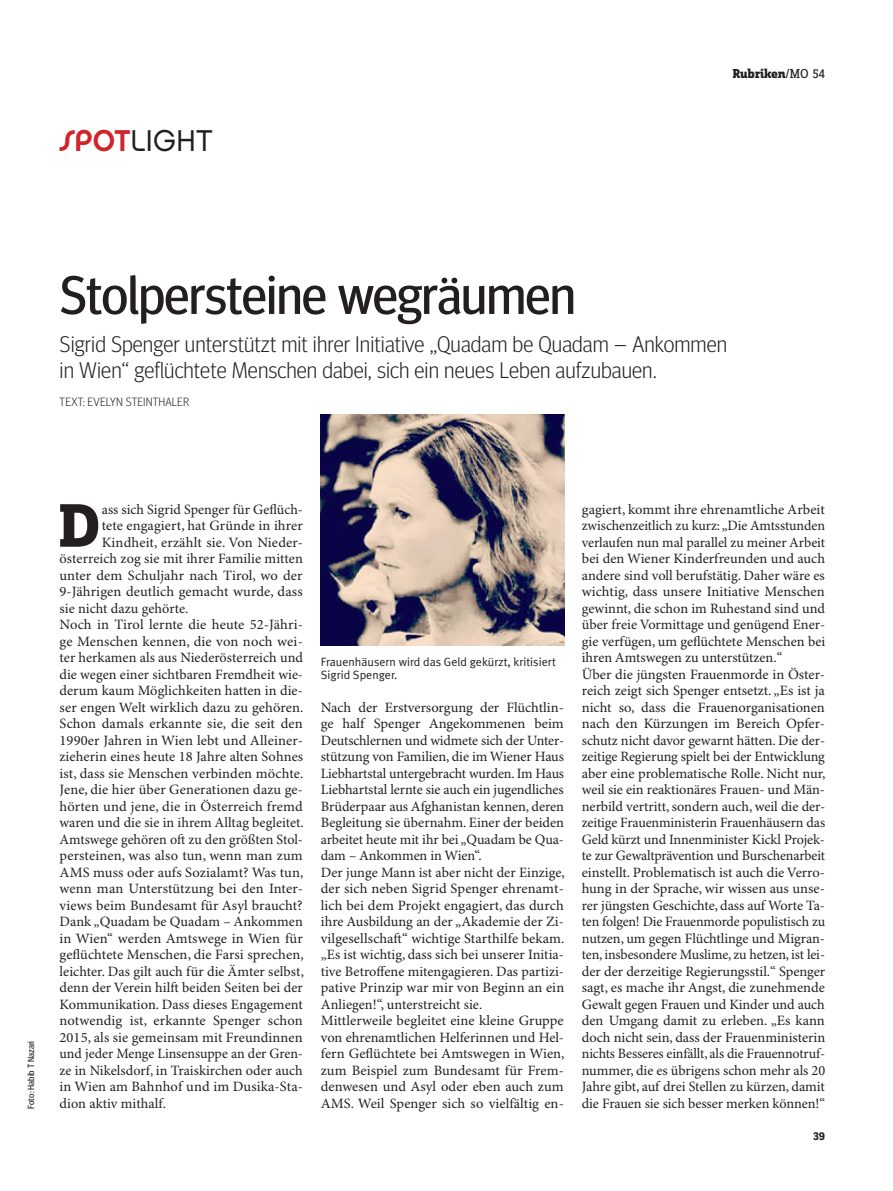
<style>
.page{position:relative;width:893px;height:1191px;background:#fff}
.page>*{position:absolute;margin:0;border:0;box-sizing:border-box;transform-origin:0 0}
.t1{font:800 63.75px "Zine Slab Dis";color:#231f20}
.t2{font:54px "Meta Headline";letter-spacing:-.01em;color:#231f20}
.t3{font:30px "Chalet London Nineteen Seventy";color:#231f20}
.t4{font:300 22.5px/25.5px "Meta Headline";letter-spacing:.005em;color:#231f20}
.t5{font:14.25px/16.5px "Minion Pro";letter-spacing:.005em;color:#231f20}
.t6{font:14.25px/16.5px "Minion Pro";letter-spacing:-.005em;color:#212121;text-align:justify}
.t7{font:800 13.5px "Zine Slab Dis";color:#231f20}
.t8{font:12px/13.5px "Meta Plus Normal";color:#231f20}
.t9{font:300 12px "Meta Headline";letter-spacing:.015em;color:#231f20}
.t10{font:700 12px "Zine Slab Dis";color:#231f20}
.t11{font:9px "Meta Headline";color:#231f20}
.s1{font-family:"Chalet New York Nineteen Seventy";color:#d2232a}
.s2{font-weight:400}
</style>
<div class="page">
<img style="left:321px;top:415px;width:243px;height:231px">
<h3 class="t3" style="left:60px;top:130px;width:155px"><span class="s1">SPOT</span>LIGHT</h3>
<p class="t7" style="left:733px;top:66px;width:94px">Rubriken<span class="s2">/MO 54</span></p>
<h2 class="t2" style="left:60px;top:275px;width:518px">Stolpersteine wegräumen</h2>
<h3 class="t4" style="left:60px;top:333px;width:669px">Sigrid Spenger unterstützt mit ihrer Initiative „Quadam be Quadam – Ankommen in Wien“ geflüchtete Menschen dabei, sich ein neues Leben aufzubauen.</h3>
<p class="t9" style="left:60px;top:397px;width:131px">TEXT: EVELYN STEINTHALER</p>
<p class="t11" style="left:28px;top:1108px;width:69px;rotate:-90deg">Foto: Habib T Nazari</p>
<h1 class="t1" style="left:60px;top:487px;width:42px">D</h1>
<p class="t5" style="left:102px;top:502px;width:203px">ass sich Sigrid Spenger für Geflüch-</p>
<p class="t5" style="left:102px;top:518px;width:202px">tete engagiert, hat Gründe in ihrer</p>
<p class="t5" style="left:102px;top:535px;width:203px">Kindheit, erzählt sie. Von Nieder-</p>
<p class="t5" style="left:60px;top:551px;width:245px">österreich zog sie mit ihrer Familie mitten</p>
<p class="t5" style="left:60px;top:568px;width:245px">unter dem Schuljahr nach Tirol, wo der</p>
<p class="t5" style="left:60px;top:584px;width:245px">9-Jährigen deutlich gemacht wurde, dass</p>
<p class="t5" style="left:60px;top:601px;width:130px">sie nicht dazu gehörte.</p>
<p class="t5" style="left:60px;top:617px;width:245px">Noch in Tirol lernte die heute 52-Jähri-</p>
<p class="t5" style="left:60px;top:634px;width:245px">ge Menschen kennen, die von noch wei-</p>
<p class="t5" style="left:60px;top:650px;width:245px">ter herkamen als aus Niederösterreich und</p>
<p class="t5" style="left:60px;top:667px;width:245px">die wegen einer sichtbaren Fremdheit wie-</p>
<p class="t5" style="left:60px;top:683px;width:245px">derum kaum Möglichkeiten hatten in die-</p>
<p class="t5" style="left:60px;top:700px;width:245px">ser engen Welt wirklich dazu zu gehören.</p>
<p class="t5" style="left:60px;top:716px;width:245px">Schon damals erkannte sie, die seit den</p>
<p class="t5" style="left:60px;top:733px;width:245px">1990er Jahren in Wien lebt und Alleiner-</p>
<p class="t5" style="left:60px;top:749px;width:245px">zieherin eines heute 18 Jahre alten Sohnes</p>
<p class="t5" style="left:60px;top:766px;width:245px">ist, dass sie Menschen verbinden möchte.</p>
<p class="t5" style="left:60px;top:782px;width:245px">Jene, die hier über Generationen dazu ge-</p>
<p class="t5" style="left:60px;top:799px;width:245px">hörten und jene, die in Österreich fremd</p>
<p class="t5" style="left:60px;top:815px;width:246px">waren und die sie in ihrem Alltag begleitet.</p>
<p class="t5" style="left:60px;top:832px;width:245px">Amtswege gehören oft zu den größten Stol-</p>
<p class="t5" style="left:60px;top:848px;width:245px">persteinen, was also tun, wenn man zum</p>
<p class="t5" style="left:60px;top:865px;width:245px">AMS muss oder aufs Sozialamt? Was tun,</p>
<p class="t5" style="left:60px;top:881px;width:245px">wenn man Unterstützung bei den Inter-</p>
<p class="t5" style="left:60px;top:898px;width:245px">views beim Bundesamt für Asyl braucht?</p>
<p class="t5" style="left:60px;top:914px;width:245px">Dank „Quadam be Quadam – Ankommen</p>
<p class="t5" style="left:60px;top:931px;width:245px">in Wien“ werden Amtswege in Wien für</p>
<p class="t5" style="left:60px;top:947px;width:246px">geflüchtete Menschen, die Farsi sprechen,</p>
<p class="t5" style="left:60px;top:964px;width:246px">leichter. Das gilt auch für die Ämter selbst,</p>
<p class="t5" style="left:60px;top:980px;width:245px">denn der Verein hilft beiden Seiten bei der</p>
<p class="t5" style="left:60px;top:997px;width:245px">Kommunikation. Dass dieses Engagement</p>
<p class="t5" style="left:60px;top:1013px;width:245px">notwendig ist, erkannte Spenger schon</p>
<p class="t5" style="left:60px;top:1030px;width:245px">2015, als sie gemeinsam mit Freundinnen</p>
<p class="t5" style="left:60px;top:1046px;width:245px">und jeder Menge Linsensuppe an der Gren-</p>
<p class="t5" style="left:60px;top:1063px;width:245px">ze in Nikelsdorf, in Traiskirchen oder auch</p>
<p class="t5" style="left:60px;top:1079px;width:245px">in Wien am Bahnhof und im Dusika-Sta-</p>
<p class="t5" style="left:60px;top:1096px;width:108px">dion aktiv mithalf.</p>
<p class="t8" style="left:321px;top:656px;width:237px">Frauenhäusern wird das Geld gekürzt, kritisiert<br>Sigrid Spenger.</p>
<p class="t5" style="left:321px;top:700px;width:245px">Nach der Erstversorgung der Flüchtlin&shy;ge half Spenger Angekommenen beim Deutschlernen und widmete sich der Unter&shy;stützung von Familien, die im Wiener Haus Liebhartstal untergebracht wurden. Im Haus Liebhartstal lernte sie auch ein jugendliches Brüderpaar aus Afghanistan kennen, deren Begleitung sie übernahm. Einer der beiden arbeitet heute mit ihr bei „Quadam be Qua&shy;dam – Ankommen in Wien“.<br>Der junge Mann ist aber nicht der Einzige, der sich neben Sigrid Spenger ehrenamt&shy;lich bei dem Projekt engagiert, das durch ihre Ausbildung an der „Akademie der Zi&shy;vilgesellschaft“ wichtige Starthilfe bekam. „Es ist wichtig, dass sich bei unserer Initia&shy;tive Betroffene mitengagieren. Das partizi&shy;pative Prinzip war mir von Beginn an ein Anliegen!“, unterstreicht sie.<br>Mittlerweile begleitet eine kleine Gruppe von ehrenamtlichen Helferinnen und Hel&shy;fern Geflüchtete bei Amtswegen in Wien, zum Beispiel zum Bundesamt für Frem&shy;denwesen und Asyl oder eben auch zum AMS. Weil Spenger sich so vielfältig en-</p>
<p class="t5" style="left:582px;top:502px;width:245px;text-align:justify">gagiert, kommt ihre ehrenamtliche Arbeit zwischenzeitlich zu kurz: „Die Amtsstunden verlaufen nun mal parallel zu meiner Arbeit bei den Wiener Kinderfreunden und auch andere sind voll berufstätig. Daher wäre es wichtig, dass unsere Initiative Menschen gewinnt, die schon im Ruhestand sind und über freie Vormittage und genügend Ener&shy;gie verfügen, um geflüchtete Menschen bei ihren Amtswegen zu unterstützen.“</p>
<p class="t6" style="left:582px;top:667px;width:245px">Über die jüngsten Frauenmorde in Öster&shy;reich zeigt sich Spenger entsetzt. „Es ist ja nicht so, dass die Frauenorganisationen nach den Kürzungen im Bereich Opfer&shy;schutz nicht davor gewarnt hätten. Die der&shy;zeitige Regierung spielt bei der Entwicklung aber eine problematische Rolle. Nicht nur, weil sie ein reaktionäres Frauen- und Män&shy;nerbild vertritt, sondern auch, weil die der&shy;zeitige Frauenministerin Frauenhäusern das Geld kürzt und Innenminister Kickl Projek&shy;te zur Gewaltprävention und Burschenarbeit einstellt. Problematisch ist auch die Verro&shy;hung in der Sprache, wir wissen aus unse&shy;rer jüngsten Geschichte, dass auf Worte Ta&shy;ten folgen! Die Frauenmorde populistisch zu nutzen, um gegen Flüchtlinge und Migran&shy;ten, insbesondere Muslime, zu hetzen, ist lei&shy;der der derzeitige Regierungsstil.“ Spenger sagt, es mache ihr Angst, die zunehmende Gewalt gegen Frauen und Kinder und auch den Umgang damit zu erleben. „Es kann doch nicht sein, dass der Frauenministerin nichts Besseres einfällt, als die Frauennotruf&shy;nummer, die es übrigens schon mehr als 20<br>Jahre gibt, auf drei Stellen zu kürzen, damit die Frauen sie sich besser merken können!“</p>
<p class="t10" style="left:813px;top:1128px;width:13px">39</p>
</div>
